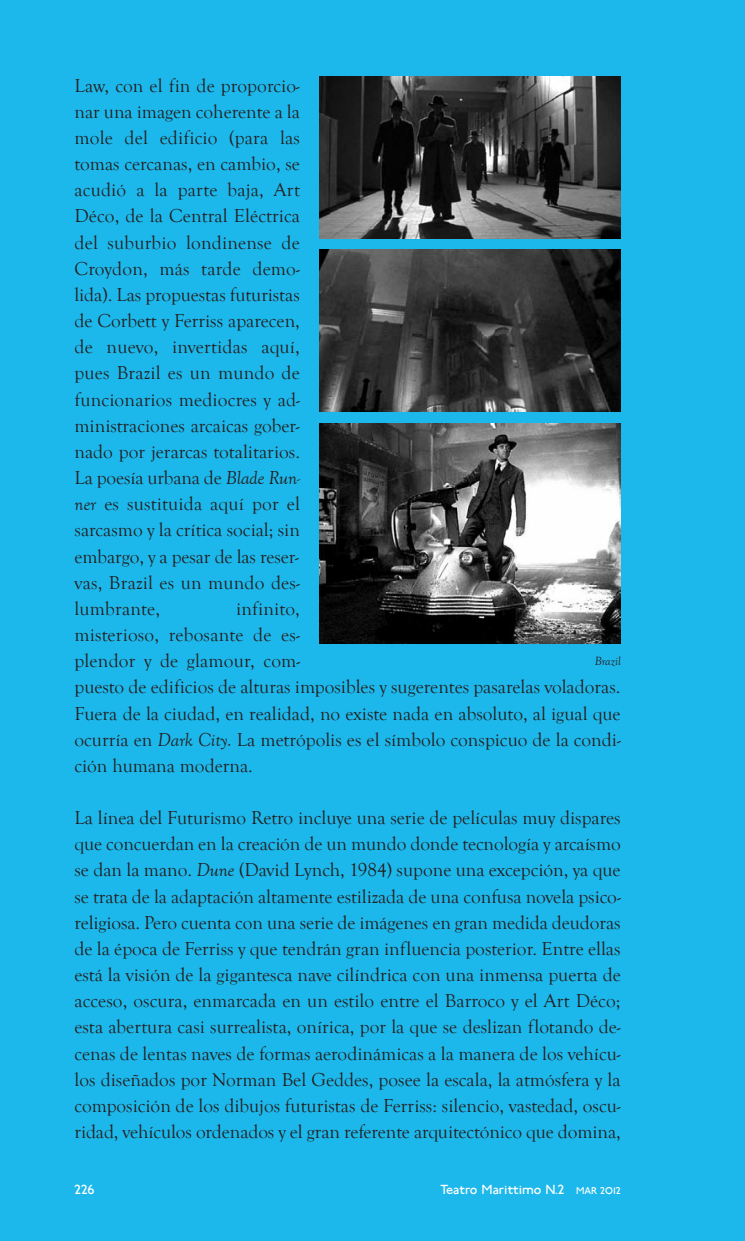
<style>
.page{position:relative;width:745px;height:1241px;background:#fff}
.page>*{position:absolute;margin:0;border:0;box-sizing:border-box;transform-origin:0 0}
.t1{font:19.25px/26.1px "Goudy Old Style T";color:#231f20;text-align:justify}
.t2{font:14px "P22 Underground";color:#fff}
.t3{font:italic 12.25px "Goudy Old Style T";color:#231f20}
.s1{font-style:italic}
.s2{font-size:10.5px}
</style>
<div class="page">
<div style="left:0;top:0;width:744px;height:1240px;background:#1db8eb"></div>
<img style="left:319px;top:424px;width:301px;height:219px">
<img style="left:319px;top:76px;width:301px;height:162px">
<img style="left:319px;top:249px;width:301px;height:162px">
<p class="t1" style="left:74px;top:72px;width:227px">Law, con el fin de proporcio&shy;nar una imagen coherente a la mole del edificio (para las tomas cercanas, en cambio, se acudió a la parte baja, Art Déco, de la Central Eléctrica del suburbio londinense de Croydon, más tarde demo&shy;lida). Las propuestas futuristas de Corbett y Ferriss aparecen, de nuevo, invertidas aquí, pues Brazil es un mundo de funcionarios mediocres y ad&shy;ministraciones arcaicas gober&shy;nado por jerarcas totalitarios.<br>La poesía urbana de <span class="s1">Blade Run&shy;ner</span> es sustituida aquí por el sarcasmo y la crítica social; sin embargo, y a pesar de las reser&shy;vas, Brazil es un mundo des&shy;lumbrante,</p>
<p class="t1" style="left:74px;top:595px;width:547px;text-align:left;text-indent:161px">infinito,<br>misterioso, rebosante de es-<br>plendor y de glamour, com-<br>puesto de edificios de alturas imposibles y sugerentes pasarelas voladoras.<br>Fuera de la ciudad, en realidad, no existe nada en absoluto, al igual que ocurría en <span class="s1">Dark City.</span> La metrópolis es el símbolo conspicuo de la condi&shy;ción humana moderna.</p>
<p class="t1" style="left:74px;top:804px;width:547px">La línea del Futurismo Retro incluye una serie de películas muy dispares que concuerdan en la creación de un mundo donde tecnología y arcaísmo se dan la mano. <span class="s1">Dune</span> (David Lynch, 1984) supone una excepción, ya que se trata de la adaptación altamente estilizada de una confusa novela psico&shy;religiosa. Pero cuenta con una serie de imágenes en gran medida deudoras de la época de Ferriss y que tendrán gran influencia posterior. Entre ellas está la visión de la gigantesca nave cilíndrica con una inmensa puerta de acceso, oscura, enmarcada en un estilo entre el Barroco y el Art Déco; esta abertura casi surrealista, onírica, por la que se deslizan flotando de&shy;cenas de lentas naves de formas aerodinámicas a la manera de los vehícu&shy;los diseñados por Norman Bel Geddes, posee la escala, la atmósfera y la composición de los dibujos futuristas de Ferriss: silencio, vastedad, oscu&shy;ridad, vehículos ordenados y el gran referente arquitectónico que domina,</p>
<p class="t3" style="left:594px;top:654px;width:28px">Brazil</p>
<p class="t2" style="left:74px;top:1183px;width:22px">226</p>
<p class="t2" style="left:440px;top:1183px;width:182px">Teatro Marittimo N.2 <span class="s2">MAR 2O12</span></p>
</div>
